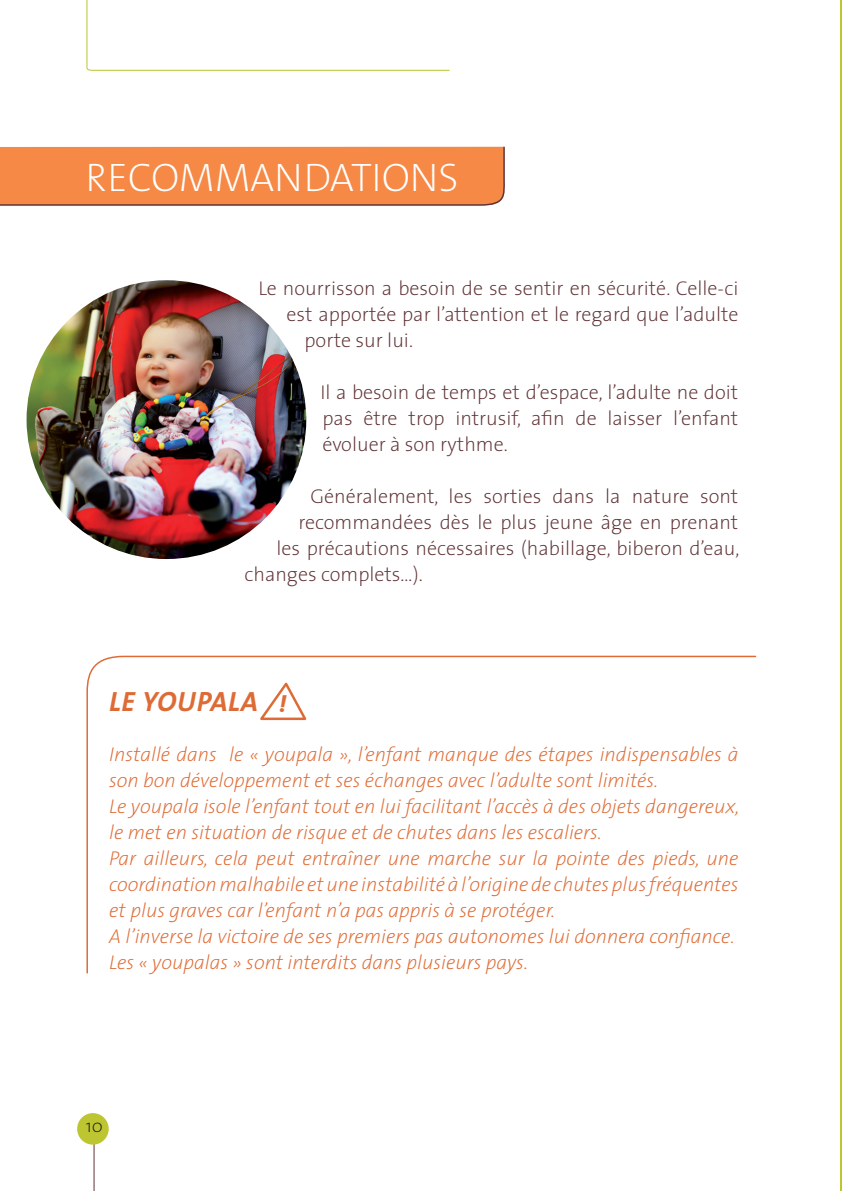
<style>
.page{position:relative;width:842px;height:1191px;background:#fff}
.page>*{position:absolute;margin:0;border:0;box-sizing:border-box;transform-origin:0 0}
.t1{font:40px "The Sans Extra Light Caps";color:#fff}
.t2{font:italic 28px "The Sans Bold Caps";letter-spacing:.025em;color:#de6b35}
.t3{font:italic 200 20px/26px "The Sans";color:#de6b35}
.t4{font:200 20px/26px "The Sans";color:#603336;text-align:justify}
.t5{font:200 18px "The Mix";color:#231f20}
</style>
<div class="page">
<svg style="left:86px;top:0;width:364px;height:71px"></svg>
<hr style="left:94px;top:1124px;width:1px;height:67px;background:#603336">
<div style="left:77px;top:1113px;width:32px;height:31px;background:#bdc531;border-radius:50%"></div>
<svg style="left:86px;top:655px;width:671px;height:319px"></svg>
<hr style="left:840px;top:0;width:2px;height:1191px;background:#bdc531">
<div style="left:0;top:146px;width:505px;height:60px;background:#f68945"></div>
<svg style="left:258px;top:679px;width:51px;height:43px"></svg>
<img style="left:27px;top:280px;width:279px;height:279px;border-radius:139px">
<h1 class="t1" style="left:85px;top:144px;width:375px">RECOMMANDATIONS</h1>
<p class="t4" style="left:258px;top:274px;width:482px">Le nourrisson a besoin de se sentir en sécurité. Celle-ci</p>
<p class="t4" style="left:286px;top:300px;width:454px">est apportée par l’attention et le regard que l’adulte</p>
<p class="t4" style="left:304px;top:326px;width:110px">porte sur lui.</p>
<p class="t4" style="left:320px;top:378px;width:419px">Il a besoin de temps et d’espace, l’adulte ne doit pas être trop intrusif, afin de laisser l’enfant évoluer à son rythme.</p>
<p class="t4" style="left:310px;top:482px;width:429px">Généralement, les sorties dans la nature sont</p>
<p class="t4" style="left:298px;top:508px;width:441px">recommandées dès le plus jeune âge en prenant</p>
<p class="t4" style="left:276px;top:534px;width:464px">les précautions nécessaires (habillage, biberon d’eau,</p>
<p class="t4" style="left:244px;top:560px;width:180px">changes complets…).</p>
<h2 class="t2" style="left:109px;top:678px;width:179px">LE YOUPALA !</h2>
<p class="t3" style="left:109px;top:740px;width:632px">Installé dans le « youpala », l’enfant manque des étapes indispensables à son bon développement et ses échanges avec l’adulte sont limités.<br>Le youpala isole l’enfant tout en lui facilitant l’accès à des objets dangereux, le met en situation de risque et de chutes dans les escaliers.<br>Par ailleurs, cela peut entraîner une marche sur la pointe des pieds, une coordination malhabile et une instabilité à l’origine de chutes plus fréquentes et plus graves car l’enfant n’a pas appris à se protéger.<br>A l’inverse la victoire de ses premiers pas autonomes lui donnera confiance.<br>Les « youpalas » sont interdits dans plusieurs pays.</p>
<p class="t5" style="left:86px;top:1111px;width:19px">10</p>
</div>
